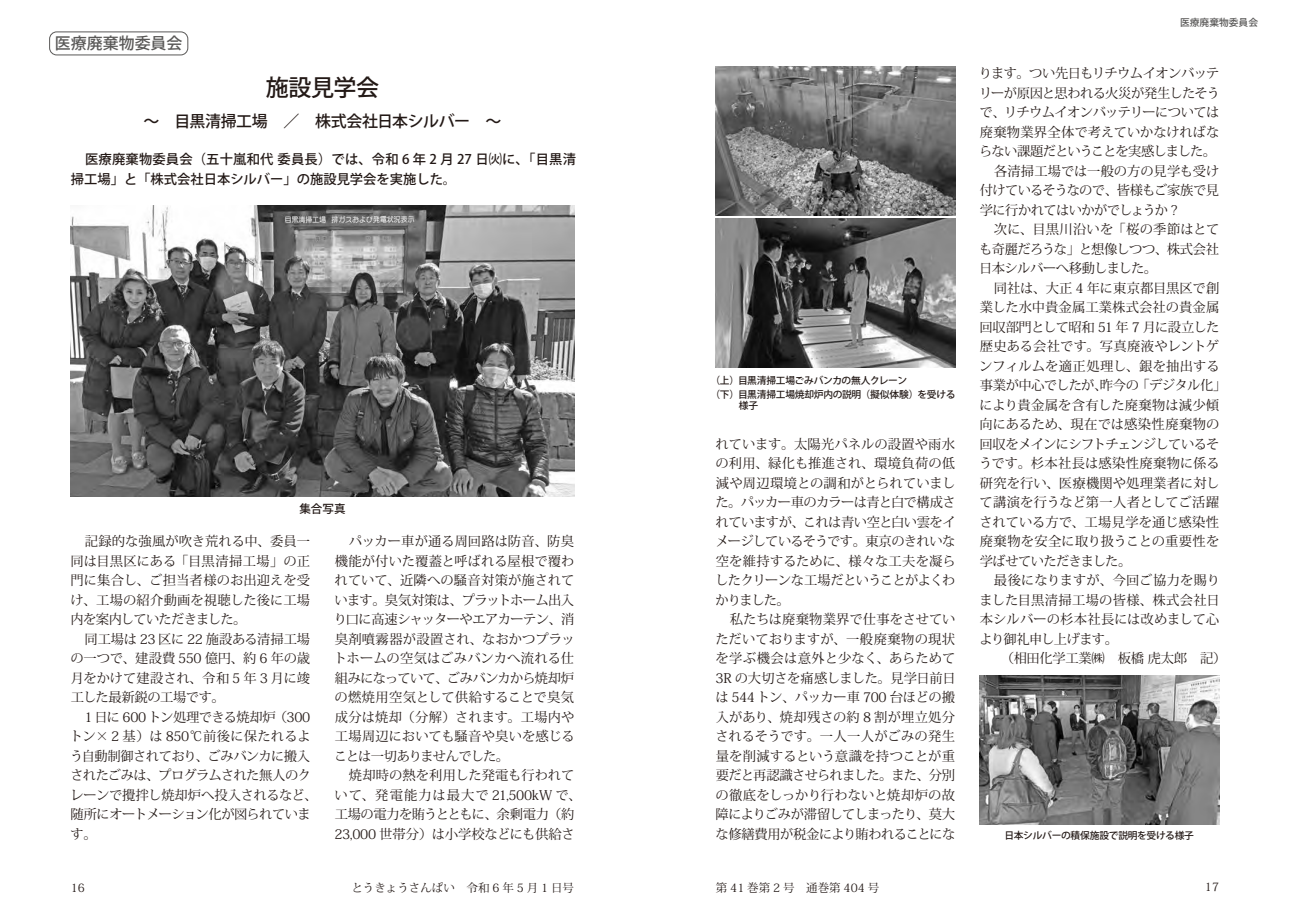
<style>
.page{position:relative;width:1290px;height:911px;background:#fff}
.page>*{position:absolute;margin:0;border:0;box-sizing:border-box;transform-origin:0 0}
.t1{font:500 23px "Koz Go Pro";letter-spacing:-.02em;color:#231916}
.t2{font:500 16px "Koz Go Pro";letter-spacing:-.025em;color:#231916}
.t3{font:500 16px "Koz Go Pro";color:#595857}
.t4{font:13.25px/19.5px "Koz Min Pro";letter-spacing:-.02em;color:#231916;text-align:justify}
.t5{font:13.25px "Koz Min Pro";letter-spacing:.01em;color:#231916}
.t6{font:13.25px "Koz Min Pro";letter-spacing:-.05em;color:#231916}
.t7{font:13.25px "Koz Min Pro";letter-spacing:-.045em;color:#231916}
.t8{font:13.25px "Koz Min Pro";letter-spacing:.015em;color:#231916}
.t9{font:500 13.25px/19.5px "Koz Go Pro";color:#231916}
.t10{font:13.25px "Koz Min Pro";color:#231916}
.t11{font:13.25px "Koz Min Pro";letter-spacing:-.07em;color:#231916}
.t12{font:13.25px "Koz Min Pro";letter-spacing:.025em;color:#231916}
.t13{font:13.25px "Koz Min Pro";letter-spacing:.03em;color:#231916}
.t14{font:13.25px "Koz Min Pro";letter-spacing:-.04em;color:#231916}
.t15{font:11.5px "Koz Min Pro";color:#231916}
.t16{font:500 11.5px "Koz Go Pro";color:#231916}
.t17{font:500 9.75px/13.2px "Koz Go Pro";letter-spacing:-.03em;color:#231916}
.t18{font:500 9.75px "Koz Go Pro";color:#595857}
</style>
<div class="page">
<div style="left:49px;top:31px;width:139px;height:24px;border:1px solid #595857;border-radius:7px"></div>
<img style="left:71px;top:206px;width:503px;height:290px">
<img style="left:716px;top:66px;width:239px;height:149px">
<img style="left:716px;top:219px;width:239px;height:149px">
<img style="left:980px;top:675px;width:239px;height:149px">
<p class="t3" style="left:55px;top:33px;width:129px">医療廃棄物委員会</p>
<h1 class="t1" style="left:266px;top:73px;width:115px">施設見学会</h1>
<p class="t2" style="left:143px;top:111px;width:359px">〜　目黒清掃工場　／　株式会社日本シルバー　〜</p>
<p class="t9" style="left:71px;top:150px;width:507px;text-indent:14px">医療廃棄物委員会（五十嵐和代 委員長）では、令和 6 年 2 月 27 日㈫に、「目黒清掃工場」と「株式会社日本シルバー」の施設見学会を実施した。</p>
<p class="t16" style="left:299px;top:501px;width:48px">集合写真</p>
<p class="t4" style="left:70px;top:531px;width:241px;text-indent:15px">記録的な強風が吹き荒れる中、委員一同は目黒区にある「目黒清掃工場」の正門に集合し、ご担当者様のお出迎えを受け、工場の紹介動画を視聴した後に工場内を案内していただきました。</p>
<p class="t4" style="left:71px;top:628px;width:241px;text-indent:14px">同工場は 23 区に 22 施設ある清掃工場の一つで、建設費 550 億円、約 6 年の歳月をかけて建設され、令和 5 年 3 月に竣工した最新鋭の工場です。</p>
<p class="t4" style="left:70px;top:706px;width:249px;text-align:left;text-indent:15px">1 日に 600 トン処理できる焼却炉（300トン× 2 基）は 850℃前後に保たれるよう自動制御されており、ごみバンカに搬入されたごみは、プログラムされた無人のクレーンで攪拌し焼却炉へ投入されるなど、随所にオートメーション化が図られています。</p>
<p class="t4" style="left:334px;top:531px;width:243px;text-indent:15px">パッカー車が通る周回路は防音、防臭機能が付いた覆蓋と呼ばれる屋根で覆われていて、近隣への騒音対策が施されています。臭気対策は、プラットホーム出入り口に高速シャッターやエアカーテン、消臭剤噴霧器が設置され、なおかつプラットホームの空気はごみバンカへ流れる仕組みになっていて、ごみバンカから焼却炉の燃焼用空気として供給することで臭気成分は焼却（分解）されます。工場内や工場周辺においても騒音や臭いを感じることは一切ありませんでした。</p>
<p class="t4" style="left:335px;top:765px;width:248px;text-align:center">焼却時の熱を利用した発電も行われて<br>いて、発電能力は最大で 21,500kW で、工場の電力を賄うとともに、余剰電力（約<br>23,000 世帯分）は小学校などにも供給さ</p>
<p class="t17" style="left:710px;top:374px;width:246px">（上）目黒清掃工場ごみバンカの無人クレーン<br>（下）目黒清掃工場焼却炉内の説明（擬似体験）を受ける</p>
<p class="t17" style="left:739px;top:399px;width:21px">様子</p>
<p class="t4" style="left:715px;top:433px;width:242px">れています。太陽光パネルの設置や雨水の利用、緑化も推進され、環境負荷の低減や周辺環境との調和がとられていました。パッカー車のカラーは青と白で構成されていますが、これは青い空と白い雲をイメージしているそうです。東京のきれいな空を維持するために、様々な工夫を凝らしたクリーンな工場だということがよくわかりました。</p>
<p class="t4" style="left:715px;top:609px;width:242px;text-indent:15px">私たちは廃棄物業界で仕事をさせていただいておりますが、一般廃棄物の現状を学ぶ機会は意外と少なく、あらためて3R の大切さを痛感しました。見学日前日は 544 トン、パッカー車 700 台ほどの搬入があり、焼却残さの約 8 割が埋立処分されるそうです。一人一人がごみの発生量を削減するという意識を持つことが重要だと再認識させられました。また、分別の徹底をしっかり行わないと焼却炉の故障によりごみが滞留してしまったり、莫大な修繕費用が税金により賄われることにな</p>
<p class="t18" style="left:1180px;top:16px;width:79px">医療廃棄物委員会</p>
<p class="t6" style="left:979px;top:64px;width:242px">ります。つい先日もリチウムイオンバッテ</p>
<p class="t7" style="left:979px;top:83px;width:242px">リーが原因と思われる火災が発生したそう</p>
<p class="t6" style="left:979px;top:103px;width:241px">で、リチウムイオンバッテリーについては</p>
<p class="t10" style="left:980px;top:122px;width:241px">廃棄物業界全体で考えていかなければな</p>
<p class="t11" style="left:979px;top:142px;width:239px">らない課題だということを実感しました。</p>
<p class="t4" style="left:994px;top:161px;width:227px">各清掃工場では一般の方の見学も受け</p>
<p class="t6" style="left:980px;top:181px;width:241px">付けているそうなので、皆様もご家族で見</p>
<p class="t7" style="left:980px;top:200px;width:199px">学に行かれてはいかがでしょうか ?</p>
<p class="t8" style="left:994px;top:220px;width:227px">次に、目黒川沿いを「桜の季節はとて</p>
<p class="t7" style="left:979px;top:239px;width:241px">も奇麗だろうな」と想像しつつ、株式会社</p>
<p class="t14" style="left:979px;top:259px;width:179px">日本シルバーへ移動しました。</p>
<p class="t4" style="left:993px;top:278px;width:227px">同社は、大正 4 年に東京都目黒区で創</p>
<p class="t5" style="left:980px;top:298px;width:241px">業した水中貴金属工業株式会社の貴金属</p>
<p class="t7" style="left:979px;top:317px;width:241px">回収部門として昭和 51 年 7 月に設立した</p>
<p class="t5" style="left:980px;top:337px;width:241px">歴史ある会社です。写真廃液やレントゲ</p>
<p class="t8" style="left:979px;top:356px;width:242px">ンフィルムを適正処理し、銀を抽出する</p>
<p class="t4" style="left:980px;top:375px;width:248px">事業が中心でしたが、昨今の「デジタル化」</p>
<p class="t5" style="left:979px;top:395px;width:241px">により貴金属を含有した廃棄物は減少傾</p>
<p class="t5" style="left:979px;top:415px;width:241px">向にあるため、現在では感染性廃棄物の</p>
<p class="t6" style="left:979px;top:434px;width:241px">回収をメインにシフトチェンジしているそ</p>
<p class="t12" style="left:979px;top:454px;width:242px">うです。杉本社長は感染性廃棄物に係る</p>
<p class="t5" style="left:980px;top:473px;width:241px">研究を行い、医療機関や処理業者に対し</p>
<p class="t8" style="left:979px;top:493px;width:241px">て講演を行うなど第一人者としてご活躍</p>
<p class="t5" style="left:979px;top:512px;width:241px">されている方で、工場見学を通じ感染性</p>
<p class="t8" style="left:980px;top:532px;width:241px">廃棄物を安全に取り扱うことの重要性を</p>
<p class="t6" style="left:980px;top:551px;width:153px">学ばせていただきました。</p>
<p class="t5" style="left:994px;top:571px;width:228px">最後になりますが、今回ご協力を賜り</p>
<p class="t13" style="left:979px;top:590px;width:242px">ました目黒清掃工場の皆様、株式会社日</p>
<p class="t10" style="left:980px;top:610px;width:241px">本シルバーの杉本社長には改めまして心</p>
<p class="t6" style="left:979px;top:629px;width:140px">より御礼申し上げます。</p>
<p class="t4" style="left:1001px;top:648px;width:227px">（相田化学工業㈱　板橋虎太郎　記）</p>
<p class="t17" style="left:1004px;top:829px;width:191px">日本シルバーの積保施設で説明を受ける様子</p>
<p class="t15" style="left:71px;top:879px;width:16px">16</p>
<p class="t15" style="left:351px;top:879px;width:224px">とうきょうさんぱい　令和 6 年 5 月 1 日号</p>
<p class="t15" style="left:716px;top:879px;width:165px">第 41 巻第 2 号　通巻第 404 号</p>
<p class="t15" style="left:1205px;top:878px;width:16px">17</p>
</div>
